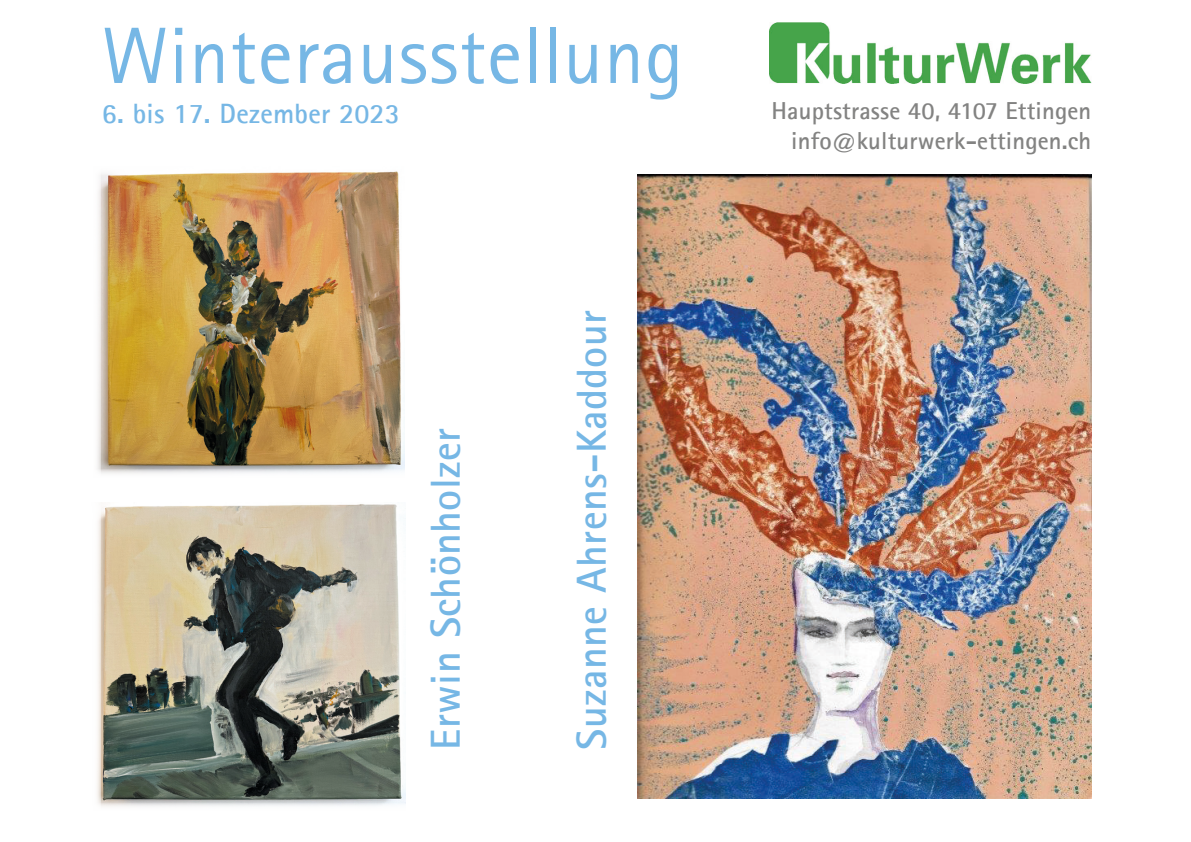
<style>
.page{position:relative;width:1191px;height:842px;background:#fff}
.page>*{position:absolute;margin:0;border:0;box-sizing:border-box;transform-origin:0 0}
.t1{font:80px "Rotis Sans Serif";letter-spacing:.01em;color:#76b7e5}
.t2{font:700 42px "Rotis Sans Serif";letter-spacing:.01em;color:#76b7e5}
.t3{font:700 28px "Rotis Sans Serif";letter-spacing:.01em;color:#76b7e5}
.t4{font:700 24.6px/29.6px "Rotis Sans Serif";letter-spacing:.005em;color:#838382;text-align:right}
</style>
<div class="page">
<img style="left:638px;top:174px;width:454px;height:625px">
<img style="left:101px;top:175px;width:303px;height:294px">
<img style="left:101px;top:504px;width:304px;height:299px">
<svg style="left:101px;top:171px;width:298px;height:4px"></svg>
<img style="left:769px;top:22px;width:322px;height:62px">
<h1 class="t1" style="left:102px;top:22px;width:583px">Winterausstellung</h1>
<p class="t3" style="left:102px;top:101px;width:299px">6. bis 17. Dezember 2023</p>
<h2 class="t2" style="left:428px;top:750px;width:323px;rotate:-90deg">Erwin Schönholzer</h2>
<h2 class="t2" style="left:574px;top:750px;width:441px;rotate:-90deg">Suzanne Ahrens-Kaddour</h2>
<p class="t4" style="left:771px;top:98px;width:321px">Hauptstrasse 40, 4107 Ettingen info@kulturwerk-ettingen.ch</p>
</div>
